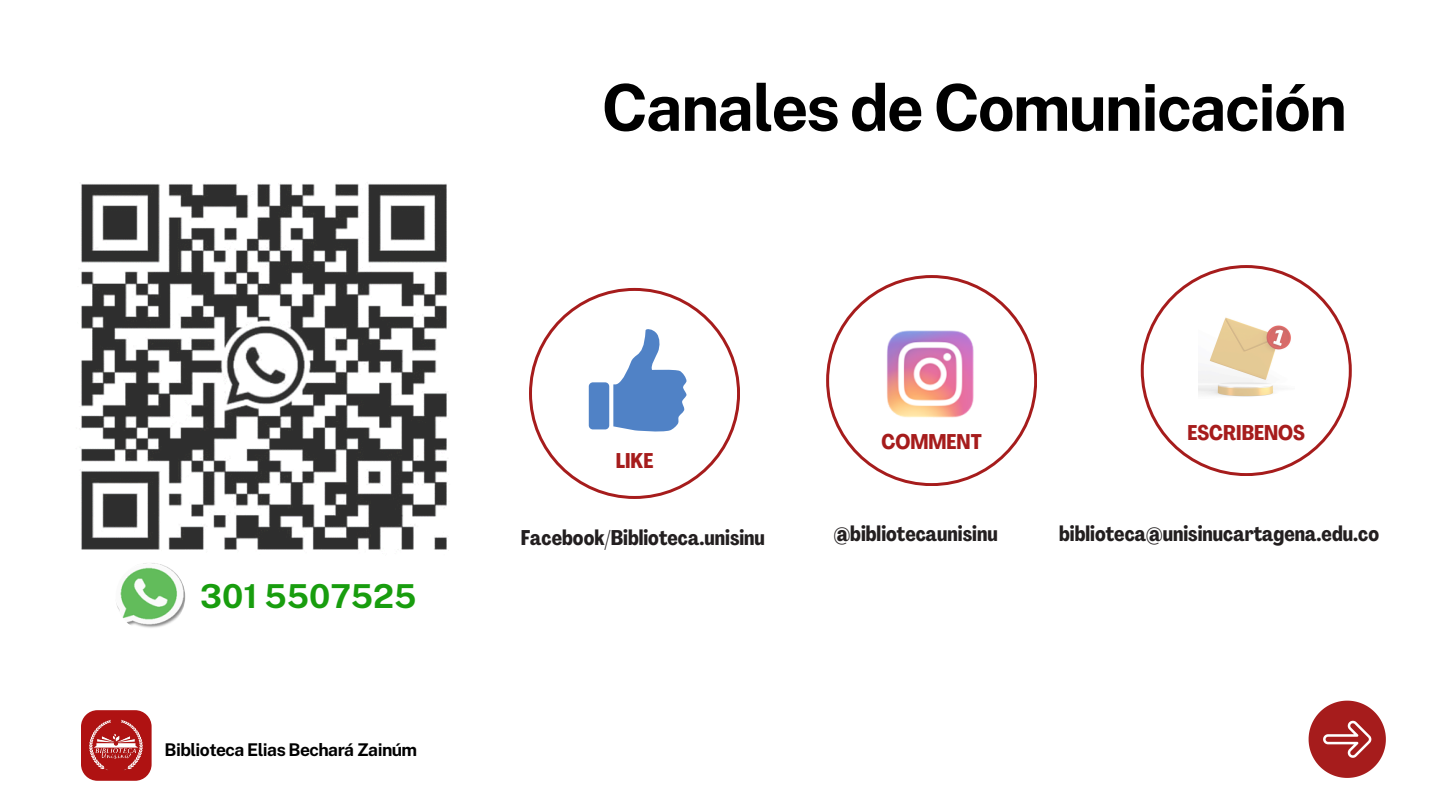
<style>
.page{position:relative;width:1440px;height:810px;background:#fff}
.page>*{position:absolute;margin:0;border:0;box-sizing:border-box;transform-origin:0 0}
.t1{font:700 64.7px "Public Sans";letter-spacing:-.03em;color:#000}
.t2{font:700 33px "Public Sans";color:#189d0e}
.t3{font:700 21px "Agrandir Tight";color:#231f20}
.t4{font:700 21px "Agrandir Tight";color:#a61c1c}
.t5{font:700 17.5px "Public Sans";letter-spacing:-.03em;color:#000}
</style>
<div class="page">
<img style="left:80px;top:183px;width:368px;height:367px">
<svg style="left:826px;top:275px;width:211px;height:211px"></svg>
<svg style="left:1141px;top:265px;width:211px;height:211px"></svg>
<svg style="left:529px;top:288px;width:211px;height:211px"></svg>
<div style="left:589px;top:382px;width:20px;height:47px;background:#5082c6;border-radius:4px"></div>
<img style="left:884px;top:327px;width:95px;height:95px">
<img style="left:1198px;top:303px;width:96px;height:96px">
<img style="left:116px;top:562px;width:69px;height:70px;border-radius:50%">
<div style="left:81px;top:710px;width:71px;height:71px;background:#af1212;border-radius:16px"></div>
<img style="left:89px;top:720px;width:54px;height:50px">
<svg style="left:1309px;top:701px;width:77px;height:77px"></svg>
<h1 class="t1" style="left:602px;top:69px;width:747px">Canales de Comunicación</h1>
<h3 class="t2" style="left:200px;top:577px;width:218px">301 5507525</h3>
<h3 class="t5" style="left:165px;top:740px;width:254px">Biblioteca Elias Bechará Zainúm</h3>
<p class="t4" style="left:616px;top:453px;width:39px">LIKE</p>
<p class="t4" style="left:881px;top:433px;width:102px">COMMENT</p>
<h2 class="t4" style="left:1188px;top:425px;width:119px">ESCRIBENOS</h2>
<p class="t3" style="left:521px;top:529px;width:246px">Facebook/Biblioteca.unisinu</p>
<h3 class="t3" style="left:834px;top:526px;width:165px">@bibliotecaunisinu</h3>
<p class="t3" style="left:1059px;top:526px;width:321px">biblioteca@unisinucartagena.edu.co</p>
</div>
